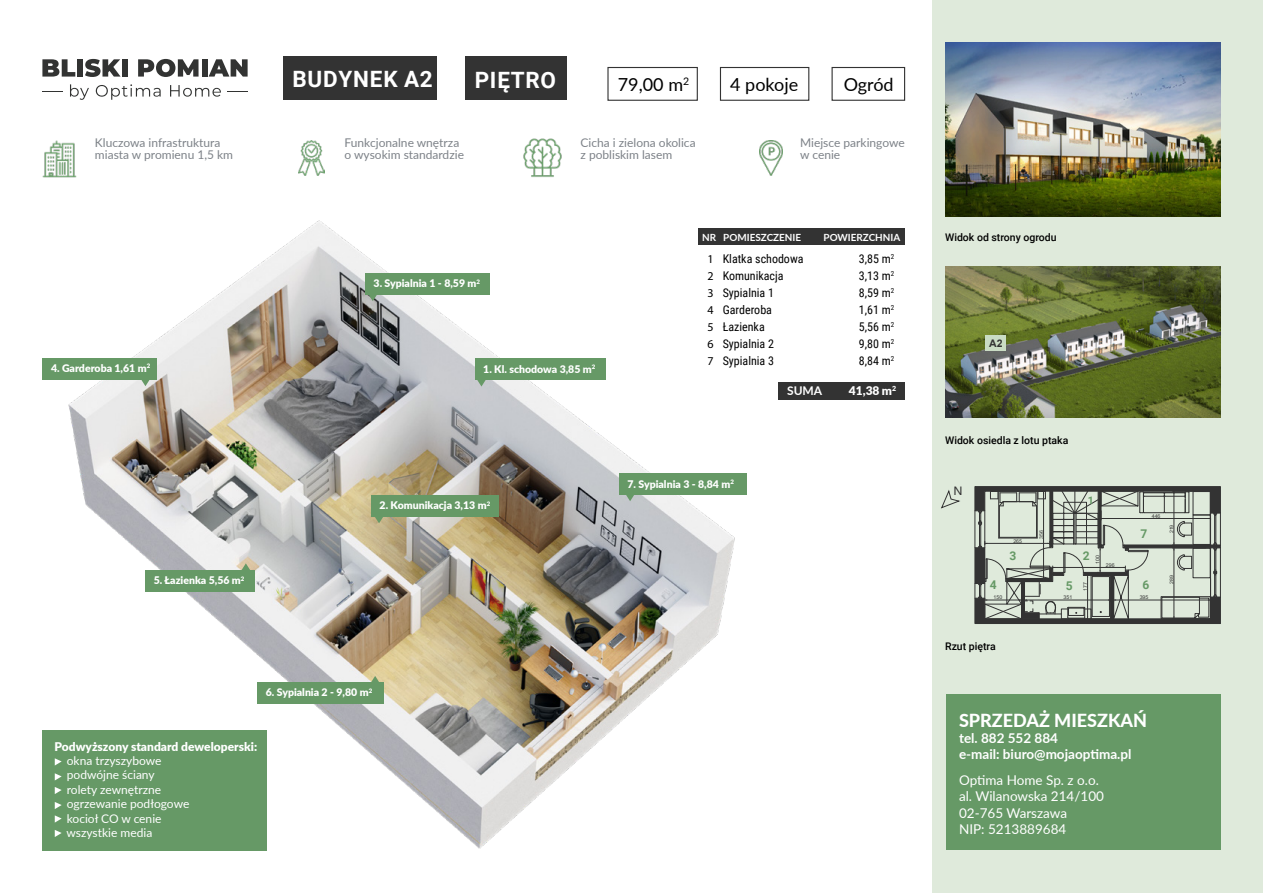
<style>
.page{position:relative;width:1263px;height:893px;background:#fff}
.page>*{position:absolute;margin:0;border:0;box-sizing:border-box;transform-origin:0 0}
.Nagłówki_Główne{font:700 22.5px "Roboto";letter-spacing:.035em;color:#fff}
.t1{font:18px "Lato";color:#000}
.t2{font:800 18px "Lato";color:#fff}
.t3{font:13.5px/16.2px "Lato";color:#fff}
.t4{font:700 13.5px/16.2px "Lato";color:#fff}
.t5{font:12px/12px "Lato";color:#7d8288}
.t6{font:12px "Roboto Condensed";color:#000}
.t7{font:12px/14.4px "Lato";color:#fff}
.t8{font:900 12px "Lato";color:#fff}
.t9{font:700 12px "Roboto";color:#696}
.t10{font:700 12px "Lato";color:#fff}
.t11{font:11.25px "Microsoft Ya Hei";color:#333}
.t12{font:900 10.5px "Lato";color:#fff}
.t13{font:500 10.5px "Roboto";color:#000}
.Numeracja{font:700 10.5px "Arial";color:#333}
.t14{font:700 10.5px "Roboto";color:#696}
.t15{font:10.5px "Lato";color:#000}
.t16{font:700 9.9px "Lato";color:#fff}
.t17{font:5.25px "Arial";color:#333}
.s1{font-family:"Myriad Pro"}
</style>
<div class="page">
<div style="left:932px;top:0;width:331px;height:893px;background:#dfeadb"></div>
<img style="left:55px;top:220px;width:692px;height:631px">
<svg style="left:974px;top:486px;width:247px;height:138px"></svg>
<svg style="left:941px;top:490px;width:18px;height:18px"></svg>
<img style="left:945px;top:43px;width:275px;height:173px">
<div style="left:698px;top:228px;width:206px;height:17px;background:#333"></div>
<div style="left:779px;top:382px;width:126px;height:18px;background:#333"></div>
<svg style="left:368px;top:295px;width:9px;height:6px"></svg>
<svg style="left:477px;top:380px;width:9px;height:7px"></svg>
<svg style="left:626px;top:495px;width:8px;height:6px"></svg>
<svg style="left:375px;top:517px;width:8px;height:6px"></svg>
<svg style="left:242px;top:563px;width:8px;height:7px"></svg>
<svg style="left:371px;top:676px;width:8px;height:6px"></svg>
<svg style="left:141px;top:379px;width:9px;height:7px"></svg>
<div style="left:43px;top:358px;width:114px;height:21px;background:#696"></div>
<div style="left:365px;top:273px;width:125px;height:22px;background:#696"></div>
<div style="left:475px;top:359px;width:130px;height:21px;background:#696"></div>
<div style="left:619px;top:473px;width:127px;height:22px;background:#696"></div>
<div style="left:145px;top:570px;width:110px;height:21px;background:#696"></div>
<div style="left:257px;top:682px;width:126px;height:22px;background:#696"></div>
<div style="left:371px;top:495px;width:127px;height:22px;background:#696"></div>
<div style="left:945px;top:694px;width:275px;height:156px;background:#696"></div>
<div style="left:466px;top:56px;width:101px;height:44px;background:#333"></div>
<div style="left:831px;top:67px;width:74px;height:34px;border:1px solid #333"></div>
<div style="left:607px;top:67px;width:91px;height:34px;border:1px solid #333"></div>
<div style="left:720px;top:67px;width:89px;height:34px;border:1px solid #333"></div>
<svg style="left:42px;top:59px;width:33px;height:18px"></svg>
<div style="left:77px;top:59px;width:6px;height:18px;background:#323332"></div>
<svg style="left:85px;top:59px;width:36px;height:18px"></svg>
<div style="left:122px;top:59px;width:5px;height:18px;background:#323332"></div>
<svg style="left:138px;top:59px;width:61px;height:18px"></svg>
<div style="left:202px;top:59px;width:5px;height:18px;background:#323332"></div>
<svg style="left:209px;top:59px;width:39px;height:18px"></svg>
<svg style="left:70px;top:84px;width:19px;height:16px"></svg>
<svg style="left:96px;top:84px;width:65px;height:16px"></svg>
<svg style="left:170px;top:85px;width:51px;height:12px"></svg>
<svg style="left:42px;top:91px;width:20px;height:1px"></svg>
<svg style="left:227px;top:91px;width:21px;height:1px"></svg>
<img style="left:42px;top:140px;width:35px;height:38px">
<img style="left:299px;top:140px;width:26px;height:35px">
<img style="left:523px;top:138px;width:39px;height:39px">
<img style="left:760px;top:140px;width:23px;height:36px">
<div style="left:43px;top:730px;width:224px;height:120px;background:#696"></div>
<svg style="left:55px;top:758px;width:7px;height:7px"></svg>
<svg style="left:55px;top:773px;width:7px;height:7px"></svg>
<svg style="left:55px;top:787px;width:7px;height:7px"></svg>
<svg style="left:55px;top:802px;width:7px;height:7px"></svg>
<svg style="left:55px;top:815px;width:7px;height:8px"></svg>
<svg style="left:55px;top:830px;width:7px;height:7px"></svg>
<img style="left:945px;top:267px;width:275px;height:151px">
<div style="left:284px;top:56px;width:153px;height:44px;background:#333"></div>
<div style="left:986px;top:335px;width:20px;height:16px;background:#cadcc4"></div>
<p class="Nagłówki_Główne" style="left:292px;top:64px;width:142px">BUDYNEK A2</p>
<h1 class="Nagłówki_Główne" style="left:475px;top:64px;width:83px">PIĘTRO</h1>
<h2 class="t1" style="left:618px;top:71px;width:67px">79,00 m</h2>
<h2 class="t1" style="left:844px;top:71px;width:52px">Ogród</h2>
<p class="t15" style="left:683px;top:73px;width:8px">2</p>
<h2 class="t1" style="left:730px;top:71px;width:70px">4 pokoje</h2>
<p class="t5" style="left:95px;top:136px;width:140px">Kluczowa infrastruktura miasta w promienu 1,5 km</p>
<p class="t5" style="left:345px;top:136px;width:121px">Funkcjonalne wnętrza o wysokim standardzie</p>
<p class="t5" style="left:580px;top:136px;width:117px">Cicha i zielona okolica z pobliskim lasem</p>
<p class="t5" style="left:800px;top:136px;width:106px">Miejsce parkingowe w cenie</p>
<p class="t12" style="left:51px;top:360px;width:101px">4. Garderoba 1,61 m<sup>2</sup></p>
<p class="t12" style="left:154px;top:572px;width:92px">5. Łazienka 5,56 m<sup>2</sup></p>
<p class="t12" style="left:374px;top:276px;width:108px">3. Sypialnia 1 - 8,59 m<sup>2</sup></p>
<p class="t12" style="left:483px;top:361px;width:114px">1. Kl. schodowa 3,85 m<sup>2</sup></p>
<p class="t16" style="left:702px;top:230px;width:101px">NR POMIESZCZENIE</p>
<p class="t16" style="left:823px;top:230px;width:78px">POWIERZCHNIA</p>
<p class="t6" style="left:707px;top:250px;width:98px"><span class="s1">1</span> Klatka schodowa</p>
<p class="t6" style="left:859px;top:250px;width:37px">3,85 m<sup>2</sup></p>
<p class="t6" style="left:707px;top:267px;width:78px"><span class="s1">2</span> Komunikacja</p>
<p class="t6" style="left:859px;top:267px;width:37px">3,13 m<sup>2</sup></p>
<p class="t6" style="left:707px;top:284px;width:68px"><span class="s1">3</span> Sypialnia 1</p>
<p class="t6" style="left:859px;top:284px;width:37px">8,59 m<sup>2</sup></p>
<p class="t6" style="left:707px;top:301px;width:66px"><span class="s1">4</span> Garderoba</p>
<p class="t6" style="left:859px;top:301px;width:37px">1,61 m<sup>2</sup></p>
<p class="t6" style="left:707px;top:318px;width:59px"><span class="s1">5</span> Łazienka</p>
<p class="t6" style="left:859px;top:318px;width:37px">5,56 m<sup>2</sup></p>
<p class="t6" style="left:707px;top:335px;width:68px"><span class="s1">6</span> Sypialnia 2</p>
<p class="t6" style="left:859px;top:335px;width:37px">9,80 m<sup>2</sup></p>
<p class="t6" style="left:707px;top:352px;width:68px"><span class="s1">7</span> Sypialnia 3</p>
<p class="t6" style="left:859px;top:352px;width:37px">8,84 m<sup>2</sup></p>
<p class="t10" style="left:787px;top:382px;width:37px">SUMA</p>
<p class="t8" style="left:849px;top:382px;width:49px">41,38 m<sup>2</sup></p>
<p class="t12" style="left:380px;top:498px;width:112px">2. Komunikacja 3,13 m<sup>2</sup></p>
<p class="t12" style="left:627px;top:476px;width:108px">7. Sypialnia 3 - 8,84 m<sup>2</sup></p>
<p class="t12" style="left:266px;top:685px;width:108px">6. Sypialnia 2 - 9,80 m<sup>2</sup></p>
<p class="t8" style="left:55px;top:737px;width:204px">Podwyższony standard deweloperski:</p>
<p class="t7" style="left:67px;top:753px;width:124px">okna trzyszybowe podwójne ściany<br>rolety zewnętrzne ogrzewanie podłogowe kocioł CO w cenie wszystkie media</p>
<p class="t13" style="left:945px;top:230px;width:113px">Widok od strony ogrodu</p>
<p class="Numeracja" style="left:989px;top:336px;width:15px">A2</p>
<p class="t13" style="left:945px;top:433px;width:125px">Widok osiedla z lotu ptaka</p>
<p class="t11" style="left:953px;top:483px;width:11px">N</p>
<p class="t17" style="left:1013px;top:537px;width:10px">265</p>
<p class="t17" style="left:1037px;top:539px;width:10px;rotate:-90deg">356</p>
<p class="t14" style="left:1088px;top:493px;width:8px">1</p>
<p class="t9" style="left:1009px;top:547px;width:8px">3</p>
<p class="t9" style="left:1083px;top:547px;width:8px">2</p>
<p class="t17" style="left:1094px;top:564px;width:10px;rotate:-90deg">100</p>
<p class="t17" style="left:1106px;top:561px;width:10px">296</p>
<p class="t17" style="left:1152px;top:512px;width:10px">446</p>
<p class="t9" style="left:1140px;top:526px;width:8px">7</p>
<p class="t9" style="left:990px;top:577px;width:8px">4</p>
<p class="t9" style="left:1066px;top:578px;width:8px">5</p>
<p class="t9" style="left:1143px;top:576px;width:8px">6</p>
<p class="t17" style="left:1081px;top:591px;width:10px;rotate:-90deg">177</p>
<p class="t17" style="left:993px;top:594px;width:10px">150</p>
<p class="t17" style="left:1063px;top:594px;width:10px">351</p>
<p class="t17" style="left:1140px;top:594px;width:10px">395</p>
<p class="t17" style="left:1168px;top:533px;width:10px;rotate:-90deg">219</p>
<p class="t17" style="left:1168px;top:584px;width:10px;rotate:-90deg">289</p>
<p class="t13" style="left:945px;top:639px;width:52px">Rzut piętra</p>
<h2 class="t2" style="left:959px;top:707px;width:190px">SPRZEDAŻ MIESZKAŃ</h2>
<p class="t4" style="left:959px;top:729px;width:174px">tel. 882 552 884<br>e-mail: biuro@mojaoptima.pl</p>
<p class="t3" style="left:959px;top:771px;width:147px">Optima Home Sp. z o.o. al. Wilanowska 214/100<br>02-765 Warszawa<br>NIP: 5213889684</p>
</div>
